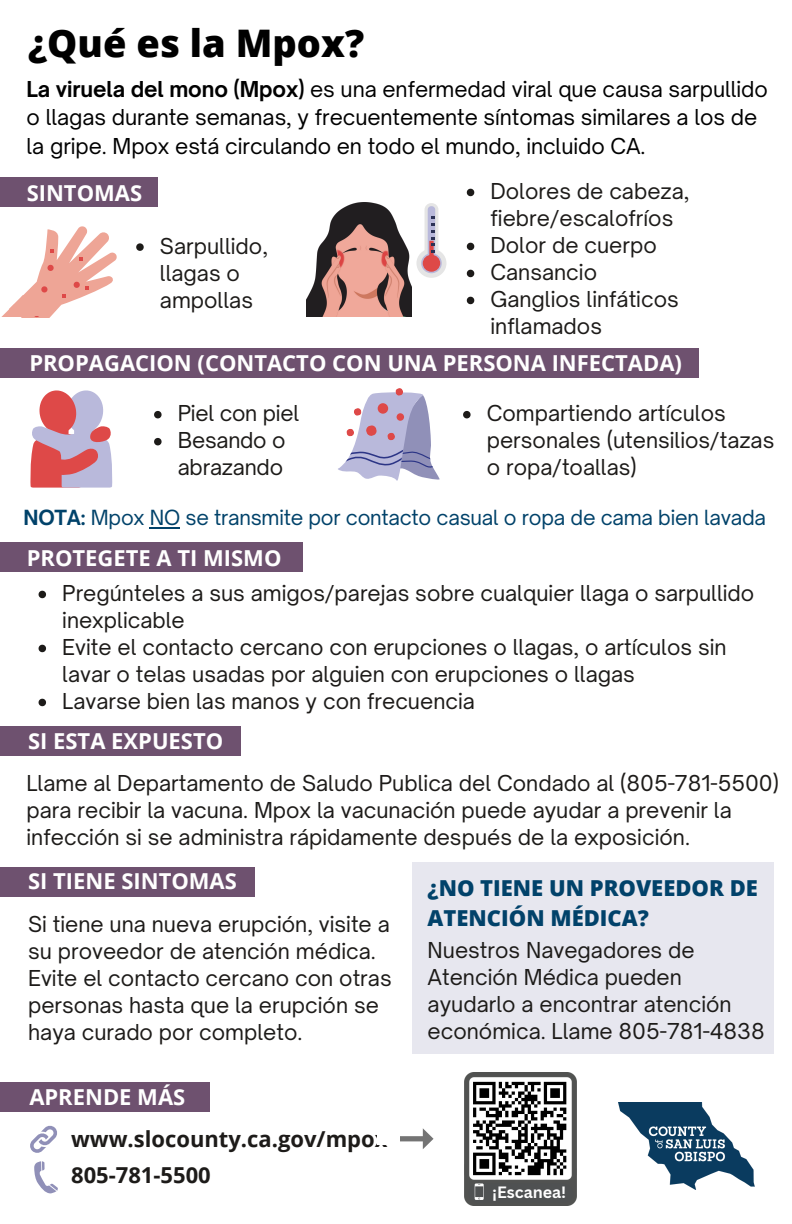
<style>
.page{position:relative;width:792px;height:1224px;background:#fff}
.page>*{position:absolute;margin:0;border:0;box-sizing:border-box;transform-origin:0 0}
.t1{font:800 38px "Open Sans";color:#000}
.t2{font:700 22px "Open Sans";color:#fff}
.t3{font:700 22px "Open Sans";color:#1d1b19}
.t4{font:800 22px/30px "Open Sans";color:#01426a}
.t5{font:21px/27px "Open Sauce One";color:#1d1b19}
.t6{font:21px/28.4px "Open Sauce One";letter-spacing:-.005em;color:#000}
.t7{font:20px "Open Sauce One";letter-spacing:-.01em;color:#01426a}
.t8{font:700 16px "Canva Sans";color:#fff}
.s1{font-weight:700}
</style>
<div class="page">
<svg style="left:1px;top:226px;width:116px;height:91px"></svg>
<img style="left:306px;top:203px;width:105px;height:114px">
<div style="left:416px;top:249px;width:30px;height:29px;background:#e5e5e5;border-radius:50%"></div>
<svg style="left:425px;top:203px;width:13px;height:60px"></svg>
<div style="left:428px;top:206px;width:7px;height:54px;background:#b9b9db;border-radius:4px"></div>
<svg style="left:421px;top:253px;width:21px;height:20px"></svg>
<div style="left:423px;top:255px;width:17px;height:17px;background:#de4948;border-radius:50%"></div>
<svg style="left:429px;top:217px;width:6px;height:39px"></svg>
<svg style="left:30px;top:390px;width:83px;height:98px;background:#d396a4"></svg>
<img style="left:464px;top:1073px;width:112px;height:133px">
<svg style="left:30px;top:1125px;width:27px;height:28px"></svg>
<svg style="left:34px;top:1161px;width:24px;height:33px"></svg>
<img style="left:618px;top:1103px;width:137px;height:86px">
<div style="left:0;top:177px;width:158px;height:30px;background:#6e516f"></div>
<div style="left:412px;top:862px;width:362px;height:192px;background:#e7e7ef"></div>
<div style="left:0;top:348px;width:699px;height:30px;background:#6e516f"></div>
<div style="left:0;top:726px;width:241px;height:30px;background:#6e516f"></div>
<div style="left:0;top:1082px;width:210px;height:30px;background:#6e516f"></div>
<div style="left:0;top:867px;width:255px;height:30px;background:#6e516f"></div>
<div style="left:0;top:542px;width:302px;height:30px;background:#6e516f"></div>
<svg style="left:400px;top:1128px;width:34px;height:21px"></svg>
<svg style="left:154px;top:411px;width:8px;height:7px"></svg>
<svg style="left:154px;top:438px;width:8px;height:7px"></svg>
<svg style="left:338px;top:388px;width:102px;height:93px"></svg>
<div style="left:378px;top:403px;width:10px;height:11px;background:#de4948;border-radius:50%"></div>
<div style="left:468px;top:1183px;width:105px;height:20px;background:#4f5152;border-radius:10px"></div>
<svg style="left:475px;top:1183px;width:9px;height:17px"></svg>
<hr style="left:150px;top:527px;width:30px;height:1px;background:#01426a">
<svg style="left:39px;top:591px;width:7px;height:7px"></svg>
<svg style="left:39px;top:645px;width:7px;height:7px"></svg>
<svg style="left:39px;top:699px;width:7px;height:7px"></svg>
<svg style="left:136px;top:243px;width:8px;height:8px"></svg>
<svg style="left:467px;top:189px;width:7px;height:7px"></svg>
<svg style="left:467px;top:243px;width:7px;height:7px"></svg>
<svg style="left:467px;top:270px;width:7px;height:7px"></svg>
<svg style="left:467px;top:297px;width:7px;height:7px"></svg>
<svg style="left:463px;top:411px;width:8px;height:7px"></svg>
<h1 class="t1" style="left:28px;top:17px;width:338px">¿Qué es la Mpox?</h1>
<p class="t6" style="left:27px;top:75px;width:743px"><span class="s1">La viruela del mono (Mpox)</span> es una enfermedad viral que causa sarpullido o llagas durante semanas, y frecuentemente síntomas similares a los de la gripe. Mpox está circulando en todo el mundo, incluido CA.</p>
<p class="t2" style="left:27px;top:178px;width:117px">SINTOMAS</p>
<p class="t5" style="left:160px;top:232px;width:110px">Sarpullido, llagas o ampollas</p>
<p class="t5" style="left:491px;top:178px;width:201px">Dolores de cabeza, fiebre/escalofríos<br>Dolor de cuerpo<br>Cansancio<br>Ganglios linfáticos inflamados</p>
<p class="t2" style="left:29px;top:348px;width:654px">PROPAGACION (CONTACTO CON UNA PERSONA INFECTADA)</p>
<p class="t5" style="left:178px;top:400px;width:123px">Piel con piel<br>Besando o abrazando</p>
<p class="t5" style="left:487px;top:400px;width:289px">Compartiendo artículos personales (utensilios/tazas o ropa/toallas)</p>
<p class="t7" style="left:24px;top:505px;width:744px"><span class="s1">NOTA:</span> Mpox NO se transmite por contacto casual o ropa de cama bien lavada</p>
<p class="t2" style="left:27px;top:543px;width:256px">PROTEGETE A TI MISMO</p>
<p class="t5" style="left:62px;top:580px;width:694px">Pregúnteles a sus amigos/parejas sobre cualquier llaga o sarpullido inexplicable<br>Evite el contacto cercano con erupciones o llagas, o artículos sin lavar o telas usadas por alguien con erupciones o llagas<br>Lavarse bien las manos y con frecuencia</p>
<p class="t2" style="left:28px;top:725px;width:197px">SI ESTA EXPUESTO</p>
<p class="t5" style="left:27px;top:770px;width:754px">Llame al Departamento de Saludo Publica del Condado al (805-781-5500) para recibir la vacuna. Mpox la vacunación puede ayudar a prevenir la infección si se administra rápidamente después de la exposición.</p>
<p class="t2" style="left:28px;top:866px;width:210px">SI TIENE SINTOMAS</p>
<p class="t5" style="left:28px;top:910px;width:365px">Si tiene una nueva erupción, visite a su proveedor de atención médica.<br>Evite el contacto cercano con otras personas hasta que la erupción se haya curado por completo.</p>
<p class="t2" style="left:29px;top:1081px;width:157px">APRENDE MÁS</p>
<p class="t3" style="left:71px;top:1123px;width:318px">www.slocounty.ca.gov/mpox</p>
<p class="t3" style="left:71px;top:1159px;width:141px">805-781-5500</p>
<p class="t4" style="left:428px;top:873px;width:332px">¿NO TIENE UN PROVEEDOR DE<br>ATENCIÓN MÉDICA?</p>
<p class="t5" style="left:428px;top:937px;width:339px">Nuestros Navegadores de<br>Atención Médica pueden ayudarlo a encontrar atención económica. Llame 805-781-4838</p>
<p class="t8" style="left:492px;top:1181px;width:76px">¡Escanea!</p>
</div>
